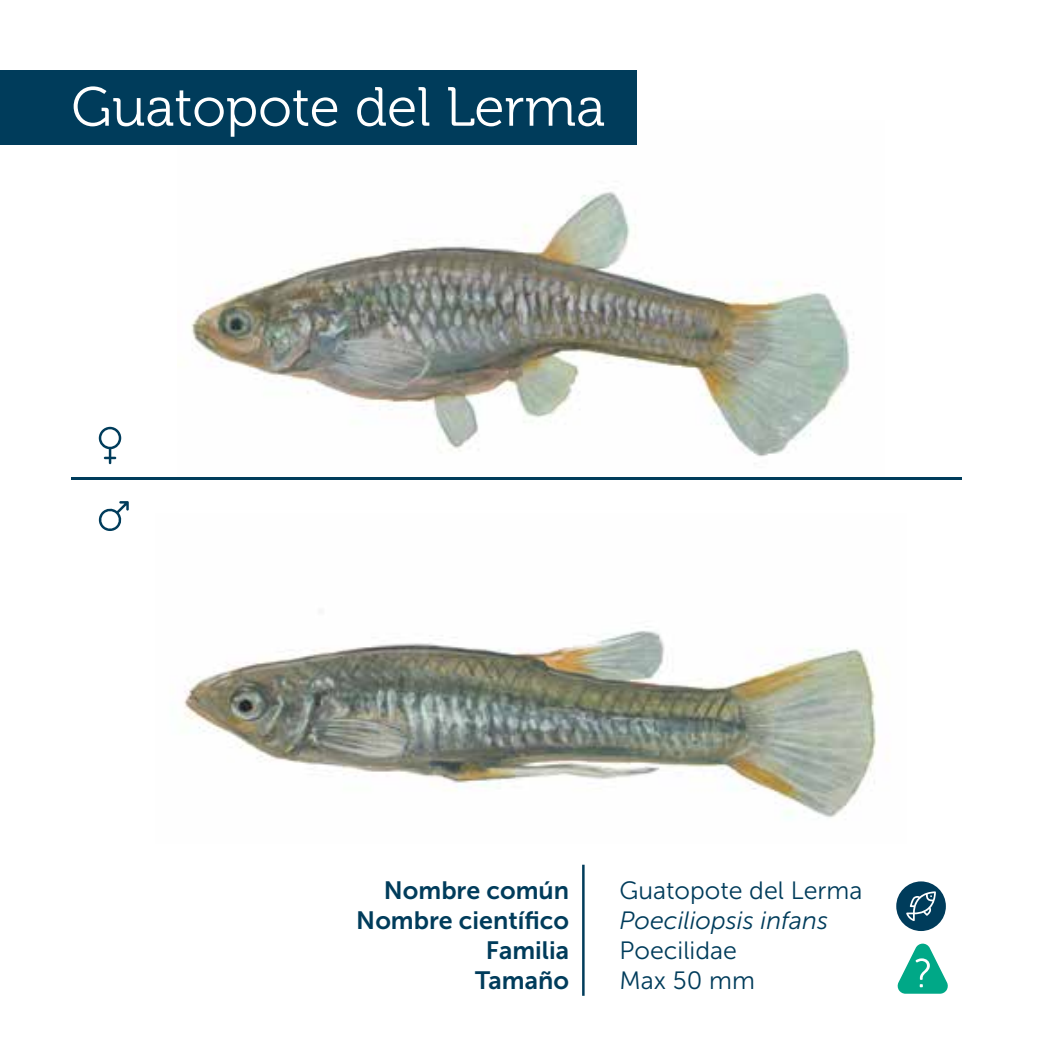
<style>
.page{position:relative;width:1062px;height:1063px;background:#fff}
.page>*{position:absolute;margin:0;border:0;box-sizing:border-box;transform-origin:0 0}
.t1{font:55px "Museo 300";color:#fff}
.t2{font:25px/30px "Museo Sans 700";color:#003c5b;text-align:right}
.t3{font:25px/30px "Museo Sans 300";color:#003c5b}
.t4{font:italic 25px "Museo Sans 300";color:#003c5b}
</style>
<div class="page">
<img style="left:191px;top:191px;width:663px;height:266px">
<div style="left:896px;top:881px;width:49px;height:50px;background:#003c5b;border-radius:50%"></div>
<svg style="left:906px;top:891px;width:30px;height:30px"></svg>
<hr style="left:582px;top:865px;width:2px;height:131px;background:#003c5b">
<div style="left:0;top:71px;width:637px;height:74px;background:#003c5b"></div>
<svg style="left:897px;top:944px;width:51px;height:50px"></svg>
<img style="left:183px;top:626px;width:694px;height:192px">
<hr style="left:71px;top:477px;width:891px;height:3px;background:#003c5b">
<svg style="left:99px;top:427px;width:22px;height:37px"></svg>
<svg style="left:98px;top:501px;width:31px;height:30px"></svg>
<h1 class="t1" style="left:71px;top:77px;width:535px">Guatopote del Lerma</h1>
<p class="t2" style="left:356px;top:876px;width:214px">Nombre común<br>Nombre científico<br>Familia<br>Tamaño</p>
<p class="t3" style="left:619px;top:876px;width:244px">Guatopote del Lerma</p>
<p class="t4" style="left:619px;top:907px;width:210px">Poeciliopsis infans</p>
<p class="t3" style="left:619px;top:936px;width:137px">Poecilidae<br>Max 50 mm</p>
</div>
